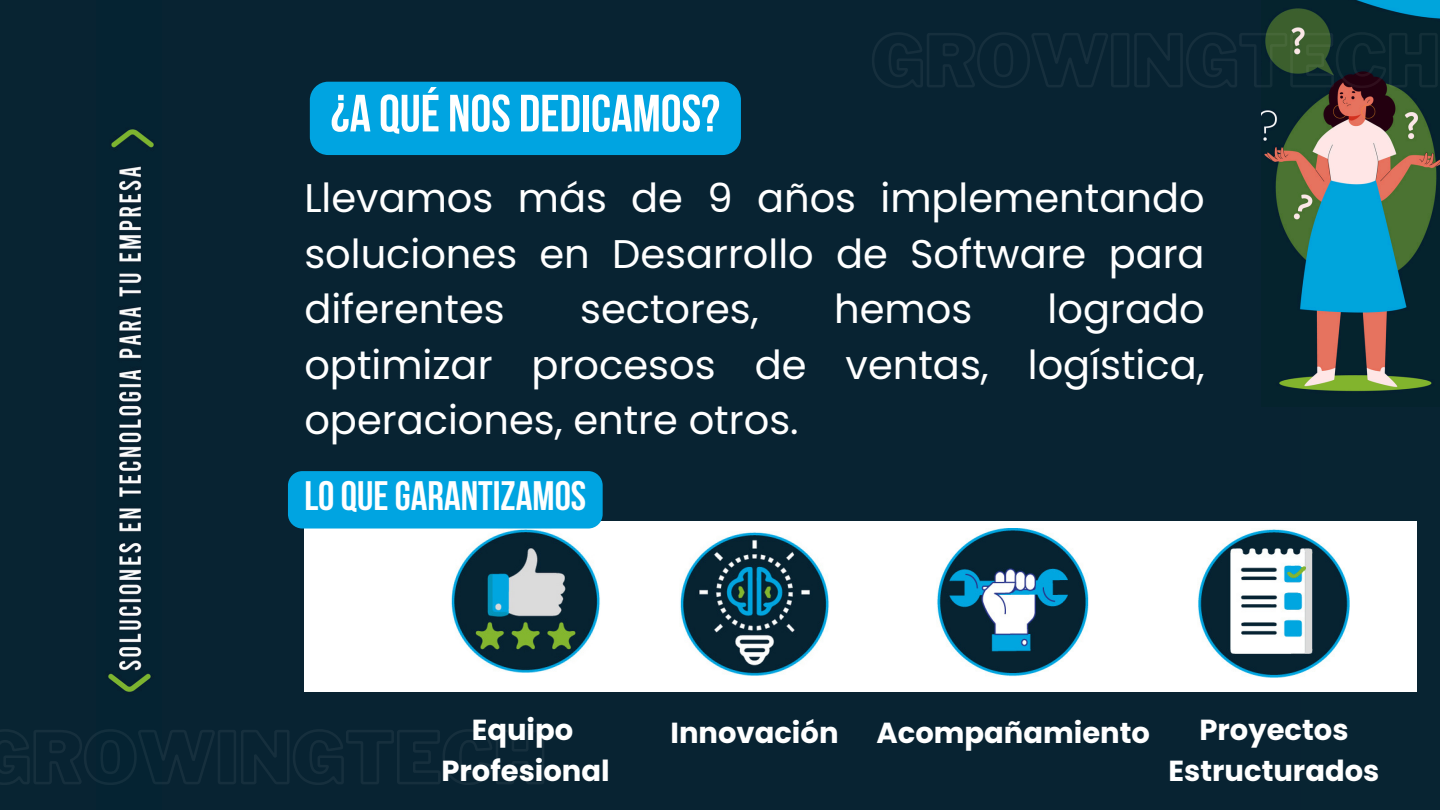
<style>
.page{position:relative;width:1440px;height:810px;background:#082432}
.page>*{position:absolute;margin:0;border:0;box-sizing:border-box;transform-origin:0 0}
.t1{font:700 52.4px "Bebas Neue";color:#fff}
.t2{font:700 41px "Bebas Neue";color:#fff}
.t3{font:40px/55.5px "Poppins";color:#fff;text-align:justify}
.t4{font:700 29px "Poppins";color:#fff}
</style>
<div class="page">
<img style="left:1261px;top:0;width:179px;height:391px">
<img style="left:108px;top:129px;width:46px;height:563px">
<div style="left:304px;top:521px;width:1113px;height:170px;background:#fff"></div>
<img style="left:451px;top:529px;width:149px;height:144px">
<img style="left:680px;top:532px;width:149px;height:143px">
<img style="left:937px;top:529px;width:152px;height:148px">
<img style="left:1198px;top:529px;width:152px;height:148px">
<div style="left:310px;top:82px;width:431px;height:73px;background:#00a4e1;border-radius:18px"></div>
<svg style="left:872px;top:31px;width:567px;height:59px"></svg>
<div style="left:288px;top:471px;width:315px;height:58px;background:#00a4e1;border-radius:14px"></div>
<svg style="left:0;top:729px;width:544px;height:56px"></svg>
<h2 class="t1" style="left:331px;top:92px;width:391px">¿A QUÉ NOS DEDICAMOS?</h2>
<p class="t3" style="left:304px;top:171px;width:902px">Llevamos más de 9 años implementando soluciones en Desarrollo de Software para diferentes</p>
<p class="t3" style="left:304px;top:282px;width:902px;text-indent:743px">logrado optimizar procesos de ventas, logística, operaciones, entre otros.</p>
<p class="t3" style="left:580px;top:282px;width:180px">sectores,</p>
<p class="t3" style="left:834px;top:282px;width:140px">hemos</p>
<p class="t2" style="left:304px;top:479px;width:283px">LOQUEGARANTIZAMOS</p>
<h4 class="t4" style="left:472px;top:710px;width:103px">Equipo</h4>
<h3 class="t4" style="left:441px;top:750px;width:170px">Profesional</h3>
<p class="t4" style="left:671px;top:713px;width:170px">Innovación</p>
<p class="t4" style="left:876px;top:713px;width:275px">Acompañamiento</p>
<p class="t4" style="left:1199px;top:710px;width:151px">Proyectos</p>
<p class="t4" style="left:1169px;top:750px;width:212px">Estructurados</p>
</div>
